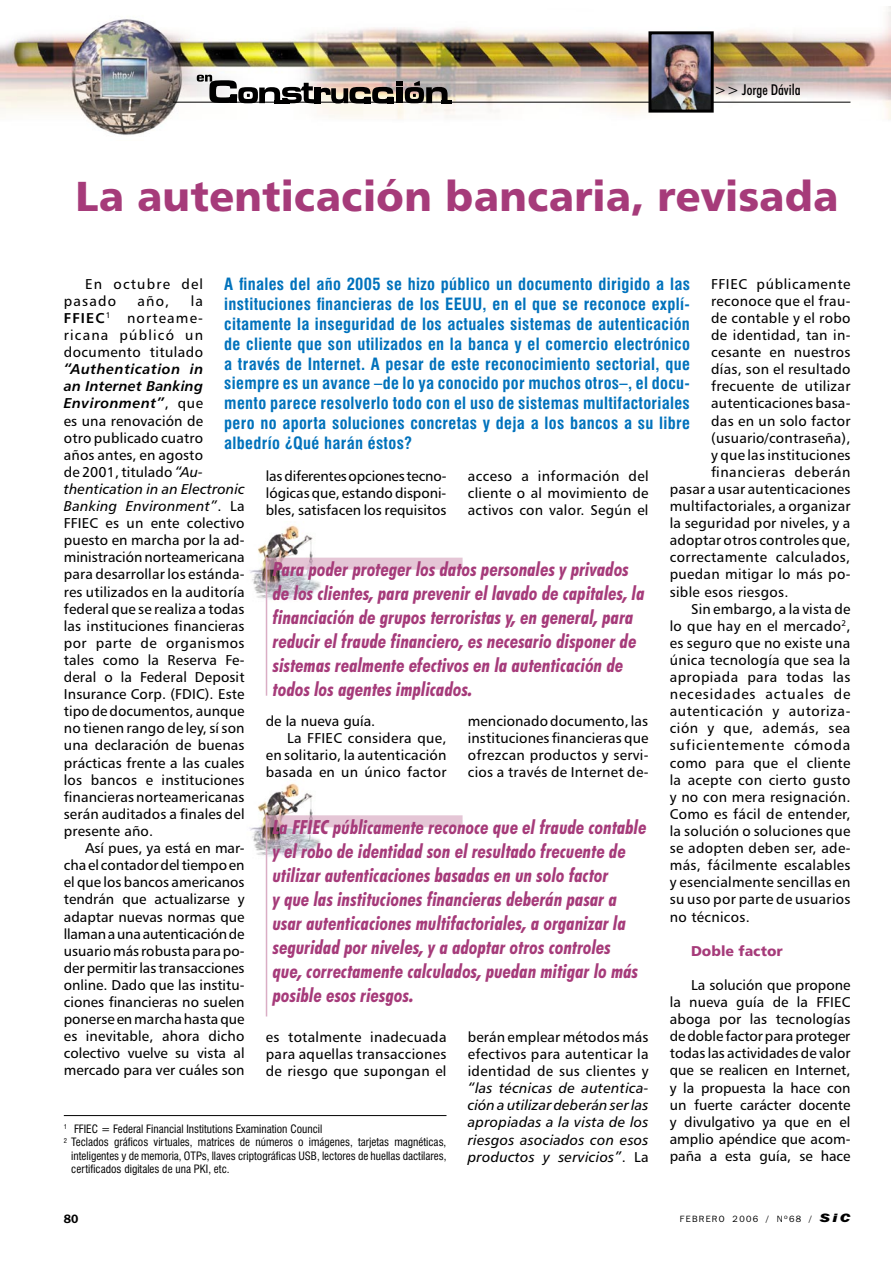
<style>
.page{position:relative;width:893px;height:1263px;background:#fff}
.page>*{position:absolute;margin:0;border:0;box-sizing:border-box;transform-origin:0 0}
.EC_titulo{font:42px "Humanist 777 BT Black B";color:#a63b7a}
._5_Ladillos{font:italic 700 condensed 19.5px/24px "Futura BT";color:#a63b7a}
.EC_ladillos{font:italic 700 condensed 19.5px/24px "Futura BT";color:#a63b7a}
.EC_entradilla{font:700 condensed 16.5px/19.8px "Swiss 721 BT";letter-spacing:.02em;color:#0072bc;text-align:justify}
.t1{font:500 condensed 15px "Futura BT";color:#000}
._4_texto-swis{font:14.25px/17.1px "Humanist 777 BT Roman B";letter-spacing:.015em;color:#000;text-align:justify}
._4_texto-swis-2{font:14.25px/17.1px "Humanist 777 BT Italic B";letter-spacing:.02em;color:#000;text-align:justify}
._4_texto-swis-3{font:14.25px "Humanist 777 BT Roman B";letter-spacing:.04em;color:#000}
._4_texto-swis-4{font:14.25px/17.1px "Humanist 777 BT Roman B";letter-spacing:.08em;color:#000}
._4_texto-swis-5{font:14.25px "Humanist 777 BT Black B";color:#a63b7a}
.t2{font:600 12px "Franklin Gothic IT Cby BT";color:#000}
._6_PieSuperindice{font:condensed 11.25px/13.5px "Swiss 721 BT";color:#000;text-align:justify}
.t3{font:9px "Franklin Gothic IT Cby BT";letter-spacing:.15em;color:#000}
.s1{font-family:"Humanist 777 BT Bold B"}
.s2{font-family:"Humanist 777 BT Bold Italic B"}
.s3{font-family:"Humanist 777 BT Italic B"}
.s4{font-family:"Humanist 777 BT Roman B"}
.s5{font-weight:800;font-style:italic;font-size:12px}
</style>
<div class="page">
<img style="left:0;top:6px;width:890px;height:129px">
<svg style="left:197px;top:75px;width:254px;height:27px"></svg>
<hr style="left:173px;top:102px;width:677px;height:1px;background:#000">
<img style="left:652px;top:35px;width:58px;height:74px">
<div style="left:648px;top:31px;width:66px;height:82px;border:3px solid #000"></div>
<hr style="left:64px;top:1115px;width:382px;height:1px;background:#000">
<img style="left:249px;top:525px;width:78px;height:77px">
<svg style="left:267px;top:558px;width:196px;height:12px;background:#e1c3d2"></svg>
<hr style="left:266px;top:558px;width:1px;height:138px;background:#daaec5">
<img style="left:249px;top:783px;width:78px;height:77px">
<svg style="left:267px;top:815px;width:196px;height:12px;background:#e1c3d2"></svg>
<hr style="left:266px;top:815px;width:1px;height:201px;background:#daaec5">
<p class="t1" style="left:714px;top:81px;width:88px">&gt;&gt; Jorge Dávila</p>
<p class="EC_titulo" style="left:76px;top:169px;width:765px">La autenticación bancaria, revisada</p>
<p class="EC_entradilla" style="left:224px;top:275px;width:467px">A finales del año 2005 se hizo público un documento dirigido a las instituciones financieras de los EEUU, en el que se reconoce explí&shy;citamente la inseguridad de los actuales sistemas de autenticación de cliente que son utilizados en la banca y el comercio electrónico a través de Internet. A pesar de este reconocimiento sectorial, que siempre es un avance –de lo ya conocido por muchos otros–, el docu&shy;mento parece resolverlo todo con el uso de sistemas multifactoriales pero no aporta soluciones concretas y deja a los bancos a su libre albedrío ¿Qué harán éstos?</p>
<p class="_4_texto-swis-4" style="left:64px;top:275px;width:141px;text-indent:21px">En octubre del pasado</p>
<p class="_4_texto-swis-3" style="left:711px;top:275px;width:141px">FFIEC públicamente</p>
<p class="_4_texto-swis" style="left:711px;top:292px;width:141px">reconoce que el frau-</p>
<p class="_4_texto-swis" style="left:711px;top:309px;width:141px">de contable y el robo</p>
<p class="_4_texto-swis" style="left:711px;top:326px;width:141px">de identidad, tan in-</p>
<p class="_4_texto-swis" style="left:711px;top:343px;width:141px">cesante en nuestros</p>
<p class="_4_texto-swis" style="left:711px;top:360px;width:141px">días, son el resultado</p>
<p class="_4_texto-swis" style="left:711px;top:378px;width:141px">frecuente de utilizar</p>
<p class="_4_texto-swis" style="left:711px;top:395px;width:141px">autenticaciones basa-</p>
<p class="_4_texto-swis" style="left:711px;top:412px;width:141px">das en un solo factor</p>
<p class="_4_texto-swis" style="left:711px;top:429px;width:141px">(usuario/contraseña),</p>
<p class="_4_texto-swis" style="left:711px;top:446px;width:141px">y que las instituciones</p>
<p class="_4_texto-swis-3" style="left:711px;top:463px;width:141px">financieras deberán</p>
<p class="_4_texto-swis" style="left:670px;top:480px;width:182px">pasar a usar autenticaciones</p>
<p class="_4_texto-swis" style="left:670px;top:497px;width:182px">multifactoriales, a organizar</p>
<p class="_4_texto-swis" style="left:670px;top:514px;width:182px">la seguridad por niveles, y a</p>
<p class="_4_texto-swis" style="left:670px;top:531px;width:182px">adoptar otros controles que,</p>
<p class="_4_texto-swis" style="left:670px;top:549px;width:182px">correctamente calculados,</p>
<p class="_4_texto-swis" style="left:670px;top:566px;width:182px">puedan mitigar lo más po-</p>
<p class="_4_texto-swis" style="left:670px;top:583px;width:120px">sible esos riesgos.</p>
<p class="_4_texto-swis" style="left:670px;top:600px;width:182px;text-indent:21px">Sin embargo, a la vista de lo que hay en el mercado<sup>2</sup>, es seguro que no existe una única tecnología que sea la apropiada para todas las necesidades actuales de autenticación y autoriza&shy;ción y que, además, sea suficientemente cómoda como para que el cliente la acepte con cierto gusto y no con mera resignación.<br>Como es fácil de entender, la solución o soluciones que se adopten deben ser, ade&shy;más, fácilmente escalables y esencialmente sencillas en su uso por parte de usuarios no técnicos.</p>
<p class="_4_texto-swis-5" style="left:691px;top:941px;width:93px">Doble factor</p>
<p class="_4_texto-swis" style="left:670px;top:976px;width:182px;text-indent:21px">La solución que propone la nueva guía de la FFIEC aboga por las tecnologías de doble factor para proteger todas las actividades de valor que se realicen en Internet, y la propuesta la hace con un fuerte carácter docente y divulgativo ya que en el amplio apéndice que acom&shy;paña a esta guía, se hace</p>
<p class="_4_texto-swis" style="left:64px;top:292px;width:182px;text-align:left;text-indent:127px">la<br><span class="s1">FFIEC</span><sup>1</sup> norteame&shy;ricana públicó un documento titulado <span class="s2">“Authentication in<br>an Internet Banking<br>Environment”</span>, que<br>es una renovación de<br>otro publicado cuatro<br>años antes, en agosto<br>de 2001, titulado <span class="s3">“Au&shy;thentication in an Electronic<br>Banking Environment”</span>. La<br>FFIEC es un ente colectivo puesto en marcha por la ad&shy;ministración norteamericana para desarrollar los estánda&shy;res utilizados en la auditoría federal que se realiza a todas las instituciones financieras por parte de organismos tales como la Reserva Fe&shy;deral o la Federal Deposit<br>Insurance Corp. (FDIC). Este tipo de documentos, aunque no tienen rango de ley, sí son una declaración de buenas prácticas frente a las cuales los bancos e instituciones financieras norteamericanas serán auditados a finales del presente año.</p>
<p class="_4_texto-swis" style="left:64px;top:839px;width:182px;text-indent:21px">Así pues, ya está en mar&shy;cha el contador del tiempo en el que los bancos americanos tendrán que actualizarse y adaptar nuevas normas que llaman a una autenticación de usuario más robusta para po&shy;der permitir las transacciones online. Dado que las institu&shy;ciones financieras no suelen ponerse en marcha hasta que es inevitable, ahora dicho colectivo vuelve su vista al mercado para ver cuáles son</p>
<p class="_4_texto-swis" style="left:138px;top:292px;width:33px">año,</p>
<p class="_4_texto-swis" style="left:266px;top:467px;width:182px">las diferentes opciones tecno&shy;lógicas que, estando disponi&shy;bles, satisfacen los requisitos</p>
<p class="_4_texto-swis" style="left:468px;top:467px;width:182px">acceso a información del cliente o al movimiento de activos con valor. Según el</p>
<p class="EC_ladillos" style="left:273px;top:557px;width:373px">Para poder proteger los datos personales y privados de los clientes, para prevenir el lavado de capitales, la financiación de grupos terroristas y, en general, para reducir el fraude financiero, es necesario disponer de sistemas realmente efectivos en la autenticación de todos los agentes implicados.</p>
<p class="_4_texto-swis" style="left:266px;top:712px;width:111px">de la nueva guía.</p>
<p class="_4_texto-swis" style="left:266px;top:729px;width:182px;text-indent:21px">La FFIEC considera que, en solitario, la autenticación basada en un único factor</p>
<p class="_4_texto-swis" style="left:468px;top:712px;width:182px">mencionado documento, las instituciones financieras que ofrezcan productos y servi&shy;cios a través de Internet de-</p>
<p class="_5_Ladillos" style="left:273px;top:814px;width:375px">La FFIEC públicamente reconoce que el fraude contable y el robo de identidad son el resultado frecuente de utilizar autenticaciones basadas en un solo factor<br>y que las instituciones financieras deberán pasar a usar autenticaciones multifactoriales, a organizar la seguridad por niveles, y a adoptar otros controles<br>que, correctamente calculados, puedan mitigar lo más posible esos riesgos.</p>
<p class="_4_texto-swis" style="left:266px;top:1028px;width:182px">es totalmente inadecuada para aquellas transacciones de riesgo que supongan el</p>
<p class="_4_texto-swis-2" style="left:468px;top:1028px;width:182px"><span class="s4">berán emplear métodos más efectivos para autenticar la identidad de sus clientes y </span>“las técnicas de autentica&shy;ción a utilizar deberán ser las apropiadas a la vista de los riesgos asociados con esos productos y servicios”<span class="s4">. La</span></p>
<p class="_6_PieSuperindice" style="left:64px;top:1122px;width:260px"><sup>1</sup> FFIEC = Federal Financial Institutions Examination Council</p>
<p class="_6_PieSuperindice" style="left:71px;top:1135px;width:377px;text-indent:-8px"><sup>2</sup> Teclados gráficos virtuales, matrices de números o imágenes, tarjetas magnéticas, inteligentes y de memoria, OTPs, llaves criptográficas USB, lectores de huellas dactilares, certificados digitales de una PKI, etc.</p>
<p class="t2" style="left:64px;top:1211px;width:16px">80</p>
<p class="t3" style="left:680px;top:1213px;width:172px">FEBRERO 2006 / Nº68 / <span class="s5">SiC</span></p>
</div>
